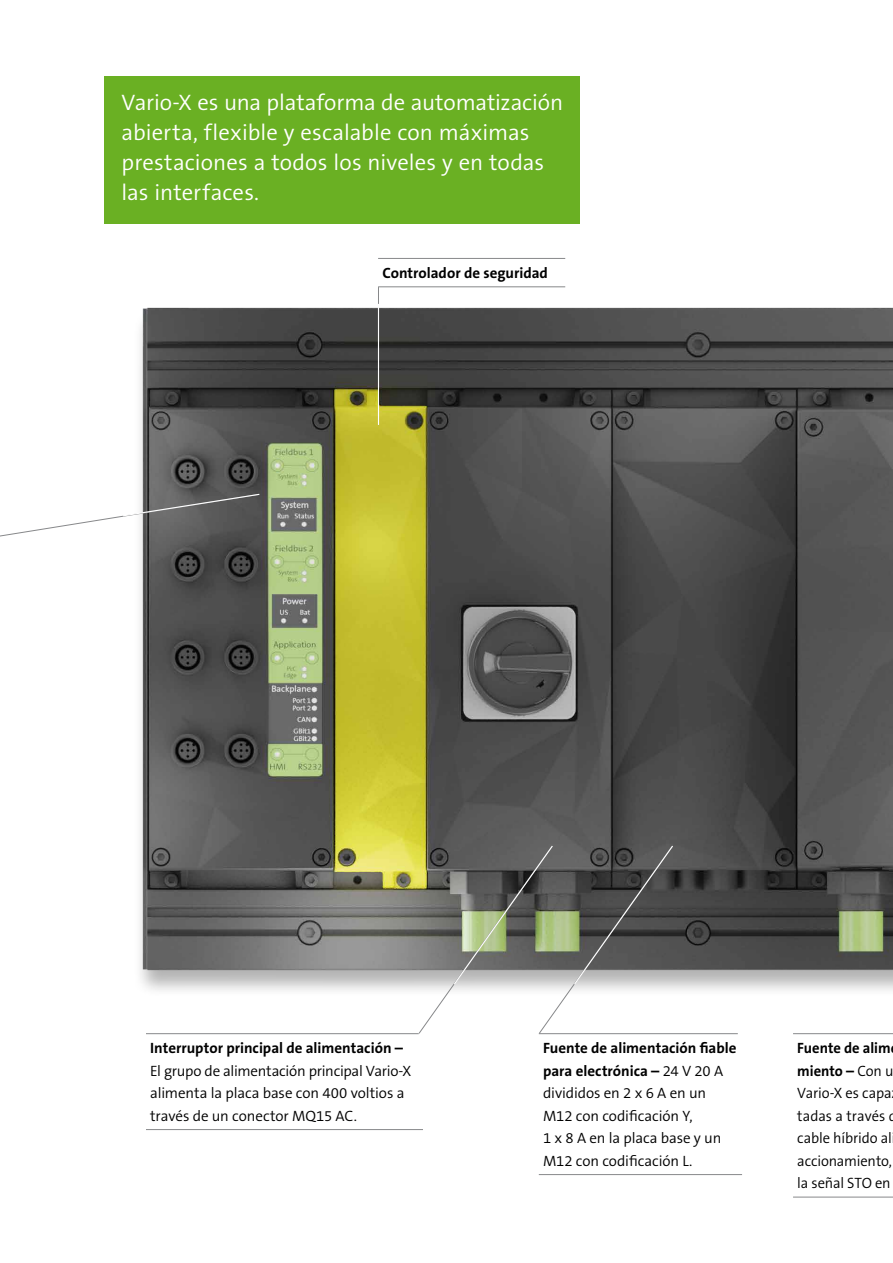
<style>
.page{position:relative;width:893px;height:1263px;background:#fff}
.page>*{position:absolute;margin:0;border:0;box-sizing:border-box;transform-origin:0 0}
.t1{font:300 22.5px/30px "The Sans B Plus W4";color:#fff}
.t2{font:300 15px/22.5px "The Sans B Plus W4";letter-spacing:-.01em;color:#000}
.t3{font:700 15px/22.5px "The Sans B Plus W7";color:#000}
.s1{font-family:"The Sans B Plus W4";font-weight:300}
</style>
<div class="page">
<img style="left:140px;top:258px;width:753px;height:777px">
<div style="left:104px;top:77px;width:476px;height:147px;background:#6ab023"></div>
<hr style="left:793px;top:1033px;width:100px;height:1px;background:#87888a">
<hr style="left:793px;top:1197px;width:100px;height:1px;background:#87888a">
<hr style="left:378px;top:258px;width:187px;height:1px;background:#87888a">
<hr style="left:378px;top:286px;width:187px;height:1px;background:#87888a">
<hr style="left:378px;top:287px;width:1px;height:110px;background:#87888a">
<hr style="left:378px;top:304px;width:1px;height:121px;background:#fff">
<hr style="left:539px;top:1033px;width:199px;height:1px;background:#87888a">
<hr style="left:539px;top:1174px;width:203px;height:1px;background:#87888a">
<svg style="left:0;top:493px;width:261px;height:54px"></svg>
<hr style="left:146px;top:1033px;width:273px;height:1px;background:#87888a">
<hr style="left:146px;top:1129px;width:277px;height:1px;background:#87888a">
<svg style="left:418px;top:844px;width:256px;height:190px"></svg>
<h1 class="t1" style="left:122px;top:88px;width:443px">Vario-X es una plataforma de automatización abierta, flexible y escalable con máximas prestaciones a todos los niveles y en todas las interfaces.</h1>
<p class="t3" style="left:382px;top:262px;width:167px">Controlador de seguridad</p>
<p class="t3" style="left:150px;top:1037px;width:254px">Interruptor principal de alimentación –</p>
<p class="t2" style="left:150px;top:1059px;width:263px">El grupo de alimentación principal Vario-X alimenta la placa base con 400 voltios a través de un conector MQ15 AC.</p>
<p class="t3" style="left:543px;top:1037px;width:195px">Fuente de alimentación fiable para electrónica – <span class="s1">24 V 20 A</span></p>
<p class="t2" style="left:543px;top:1082px;width:180px">divididos en 2 x 6 A en un<br>M12 con codificación Y,<br>1 x 8 A en la placa base y un<br>M12 con codificación L.</p>
<p class="t3" style="left:797px;top:1037px;width:98px">Fuente de alim miento – <span class="s1">Con u</span></p>
<p class="t2" style="left:797px;top:1082px;width:101px">Vario-X es capa tadas a través d cable híbrido al accionamiento, la señal STO en</p>
</div>
